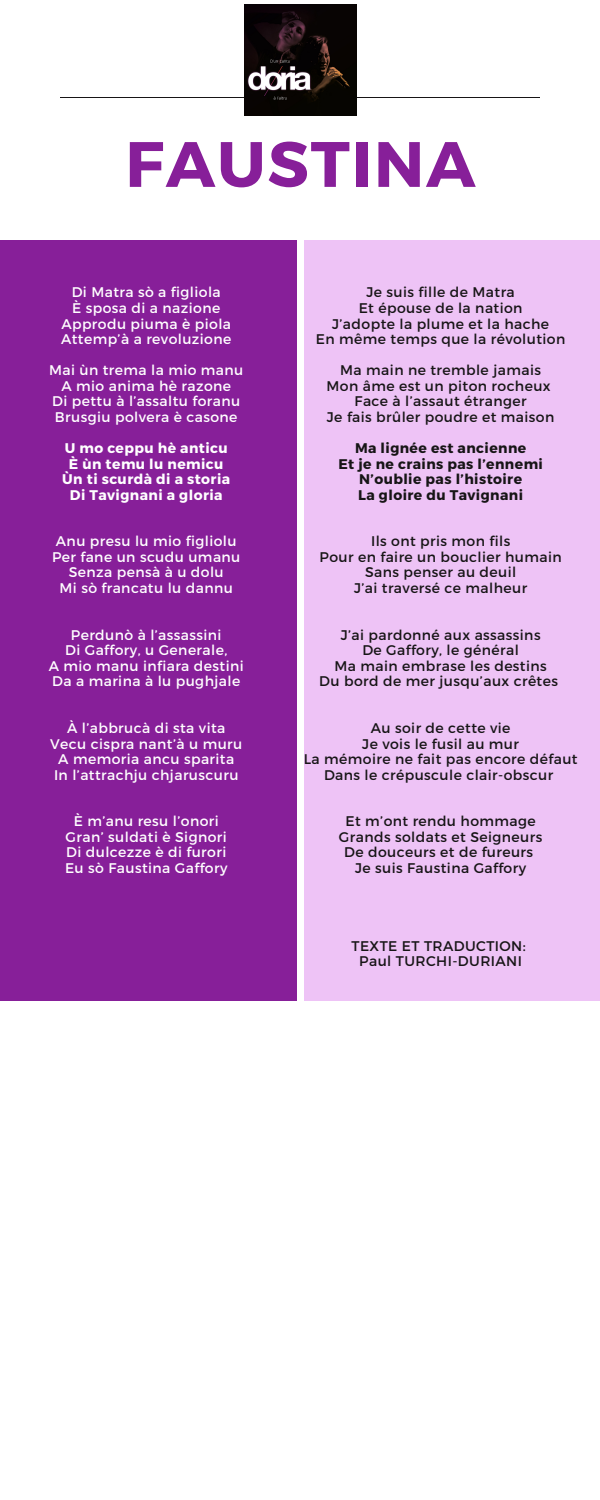
<style>
.page{position:relative;width:600px;height:1500px;background:#fff}
.page>*{position:absolute;margin:0;border:0;box-sizing:border-box;transform-origin:0 0}
.t1{font:700 64px "Montserrat";letter-spacing:.03em;color:#871f99}
.t2{font:14px "Montserrat";letter-spacing:.03em;color:#171516}
.t3{font:14px/15.6px "Montserrat";letter-spacing:.03em;color:#fff}
.t4{font:700 14px "Montserrat";letter-spacing:.03em;color:#171516}
.t5{font:700 14px "Montserrat";letter-spacing:.03em;color:#fff}
</style>
<div class="page">
<div style="left:0;top:240px;width:297px;height:760px;background:#871f99"></div>
<div style="left:304px;top:240px;width:296px;height:760px;background:#eec3f6"></div>
<hr style="left:60px;top:97px;width:480px;height:1px;background:#171516">
<img style="left:244px;top:4px;width:112px;height:112px">
<p class="t1" style="left:125px;top:123px;width:352px">FAUSTINA</p>
<p class="t3" style="left:72px;top:284px;width:151px">Di Matra sò a figliola</p>
<p class="t3" style="left:72px;top:300px;width:150px">È sposa di a nazione</p>
<p class="t3" style="left:61px;top:315px;width:171px">Approdu piuma è piola</p>
<p class="t3" style="left:61px;top:331px;width:172px">Attemp’à a revoluzione</p>
<p class="t3" style="left:49px;top:362px;width:196px">Mai ùn trema la mio manu</p>
<p class="t3" style="left:61px;top:377px;width:171px">A mio anima hè razone</p>
<p class="t3" style="left:52px;top:393px;width:189px">Di pettu à l’assaltu foranu<br>Brusgiu polvera è casone</p>
<p class="t5" style="left:65px;top:439px;width:165px">U mo ceppu hè anticu</p>
<p class="t5" style="left:69px;top:454px;width:156px">È ùn temu lu nemicu</p>
<p class="t5" style="left:62px;top:470px;width:169px">Ùn ti scurdà di a storia</p>
<p class="t5" style="left:70px;top:486px;width:154px">Di Tavignani a gloria</p>
<p class="t3" style="left:56px;top:533px;width:182px">Anu presu lu mio figliolu</p>
<p class="t3" style="left:52px;top:548px;width:190px">Per fane un scudu umanu</p>
<p class="t3" style="left:69px;top:564px;width:157px">Senza pensà à u dolu</p>
<p class="t3" style="left:60px;top:580px;width:175px">Mi sò francatu lu dannu</p>
<p class="t3" style="left:71px;top:626px;width:152px">Perdunò à l’assassini</p>
<p class="t3" style="left:65px;top:642px;width:164px">Di Gaffory, u Generale,</p>
<p class="t3" style="left:49px;top:657px;width:197px">A mio manu infiara destini</p>
<p class="t3" style="left:52px;top:673px;width:190px">Da a marina à lu pughjale</p>
<p class="t3" style="left:67px;top:720px;width:160px">À l’abbrucà di sta vita</p>
<p class="t3" style="left:50px;top:735px;width:194px">Vecu cispra nant’à u muru</p>
<p class="t3" style="left:58px;top:751px;width:178px">A memoria ancu sparita</p>
<p class="t3" style="left:54px;top:766px;width:186px">In l’attrachju chjaruscuru</p>
<p class="t3" style="left:74px;top:813px;width:147px">È m’anu resu l’onori</p>
<p class="t3" style="left:66px;top:828px;width:163px">Gran’ suldati è Signori</p>
<p class="t3" style="left:66px;top:844px;width:162px">Di dulcezze è di furori</p>
<p class="t3" style="left:65px;top:859px;width:164px">Eu sò Faustina Gaffory</p>
<p class="t2" style="left:366px;top:283px;width:150px">Je suis fille de Matra</p>
<p class="t2" style="left:359px;top:299px;width:165px">Et épouse de la nation</p>
<p class="t2" style="left:332px;top:315px;width:218px">J’adopte la plume et la hache</p>
<p class="t2" style="left:316px;top:330px;width:251px">En même temps que la révolution</p>
<p class="t2" style="left:340px;top:361px;width:202px">Ma main ne tremble jamais</p>
<p class="t2" style="left:327px;top:377px;width:226px">Mon âme est un piton rocheux</p>
<p class="t2" style="left:355px;top:392px;width:174px">Face à l’assaut étranger</p>
<p class="t2" style="left:327px;top:408px;width:229px">Je fais brûler poudre et maison</p>
<p class="t4" style="left:355px;top:439px;width:173px">Ma lignée est ancienne</p>
<p class="t4" style="left:338px;top:454px;width:206px">Et je ne crains pas l’ennemi</p>
<p class="t4" style="left:359px;top:470px;width:164px">N’oublie pas l’histoire</p>
<p class="t4" style="left:358px;top:486px;width:166px">La gloire du Tavignani</p>
<p class="t2" style="left:371px;top:532px;width:141px">Ils ont pris mon fils</p>
<p class="t2" style="left:320px;top:548px;width:244px">Pour en faire un bouclier humain</p>
<p class="t2" style="left:365px;top:563px;width:153px">Sans penser au deuil</p>
<p class="t2" style="left:354px;top:579px;width:175px">J’ai traversé ce malheur</p>
<p class="t2" style="left:341px;top:626px;width:201px">J’ai pardonné aux assassins</p>
<p class="t2" style="left:362px;top:641px;width:158px">De Gaffory, le général</p>
<p class="t2" style="left:335px;top:657px;width:214px">Ma main embrase les destins</p>
<p class="t2" style="left:319px;top:672px;width:240px">Du bord de mer jusqu’aux crêtes</p>
<p class="t2" style="left:371px;top:719px;width:141px">Au soir de cette vie</p>
<p class="t2" style="left:362px;top:734px;width:158px">Je vois le fusil au mur</p>
<p class="t2" style="left:304px;top:750px;width:275px">La mémoire ne fait pas encore défaut</p>
<p class="t2" style="left:324px;top:766px;width:231px">Dans le crépuscule clair-obscur</p>
<p class="t2" style="left:346px;top:812px;width:192px">Et m’ont rendu hommage</p>
<p class="t2" style="left:339px;top:828px;width:205px">Grands soldats et Seigneurs</p>
<p class="t2" style="left:344px;top:843px;width:191px">De douceurs et de fureurs</p>
<p class="t2" style="left:355px;top:859px;width:173px">Je suis Faustina Gaffory</p>
<p class="t2" style="left:351px;top:937px;width:176px">TEXTE ET TRADUCTION:</p>
<p class="t2" style="left:359px;top:952px;width:164px">Paul TURCHI-DURIANI</p>
</div>
